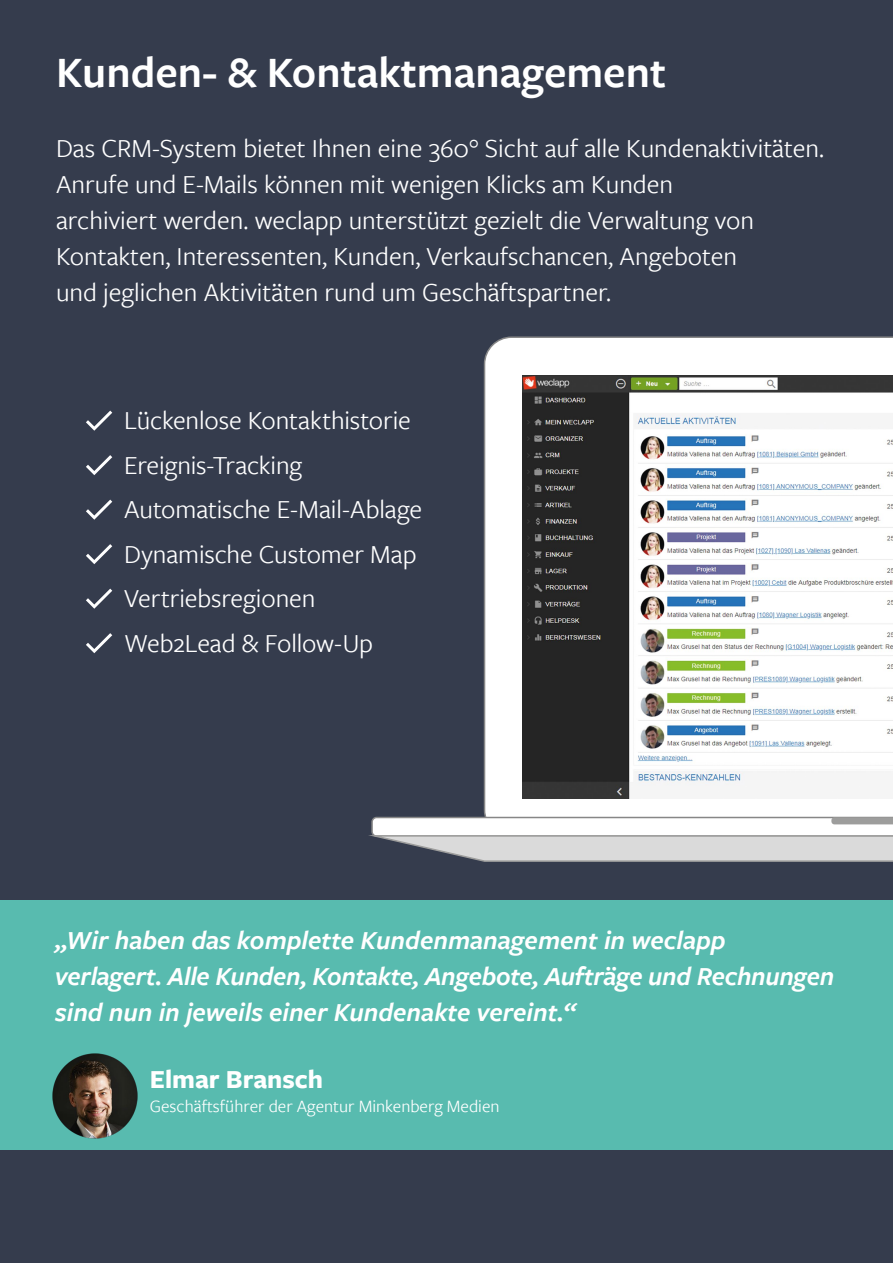
<style>
.page{position:relative;width:893px;height:1263px;background:#353c4d}
.page>*{position:absolute;margin:0;border:0;box-sizing:border-box;transform-origin:0 0}
.t1{font:600 45px "Freight Sans Pro";color:#fff}
.t2{font:27px/44.5px "Freight Sans Pro";color:#fff}
.t3{font:italic 600 27px/36px "Freight Sans Pro";color:#fff}
.t4{font:700 27px "Freight Sans Pro";color:#fff}
.t5{font:18px "Freight Sans Pro";color:#fff}
</style>
<div class="page">
<div style="left:0;top:901px;width:893px;height:249px;background:#58bbaf"></div>
<svg style="left:86px;top:411px;width:26px;height:20px"></svg>
<svg style="left:86px;top:455px;width:26px;height:20px"></svg>
<svg style="left:86px;top:500px;width:26px;height:20px"></svg>
<svg style="left:86px;top:544px;width:26px;height:20px"></svg>
<svg style="left:86px;top:589px;width:26px;height:20px"></svg>
<svg style="left:86px;top:633px;width:26px;height:20px"></svg>
<div style="left:484px;top:336px;width:409px;height:481px;background:#fff"></div>
<img style="left:522px;top:375px;width:371px;height:424px">
<svg style="left:368px;top:817px;width:525px;height:45px"></svg>
<img style="left:52px;top:1053px;width:85px;height:85px">
<h1 class="t1" style="left:56px;top:42px;width:612px">Kunden- &amp; Kontaktmanagement</h1>
<p class="t2" style="left:56px;top:131px;width:770px;line-height:36px">Das CRM-System bietet Ihnen eine 360° Sicht auf alle Kundenaktivitäten.<br>Anrufe und E-Mails können mit wenigen Klicks am Kunden<br>archiviert werden. weclapp unterstützt gezielt die Verwaltung von Kontakten, Interessenten, Kunden, Verkaufschancen, Angeboten<br>und jeglichen Aktivitäten rund um Geschäftspartner.</p>
<p class="t2" style="left:124px;top:399px;width:300px">Lückenlose Kontakthistorie<br>Ereignis-Tracking<br>Automatische E-Mail-Ablage<br>Dynamische Customer Map<br>Vertriebsregionen<br>Web2Lead &amp; Follow-Up</p>
<p class="t3" style="left:55px;top:921px;width:780px">„Wir haben das komplette Kundenmanagement in weclapp verlagert. Alle Kunden, Kontakte, Angebote, Aufträge und Rechnungen sind nun in jeweils einer Kundenakte vereint.“</p>
<p class="t4" style="left:150px;top:1060px;width:175px">Elmar Bransch</p>
<p class="t5" style="left:150px;top:1096px;width:351px">Geschäftsführer der Agentur Minkenberg Medien</p>
</div>
